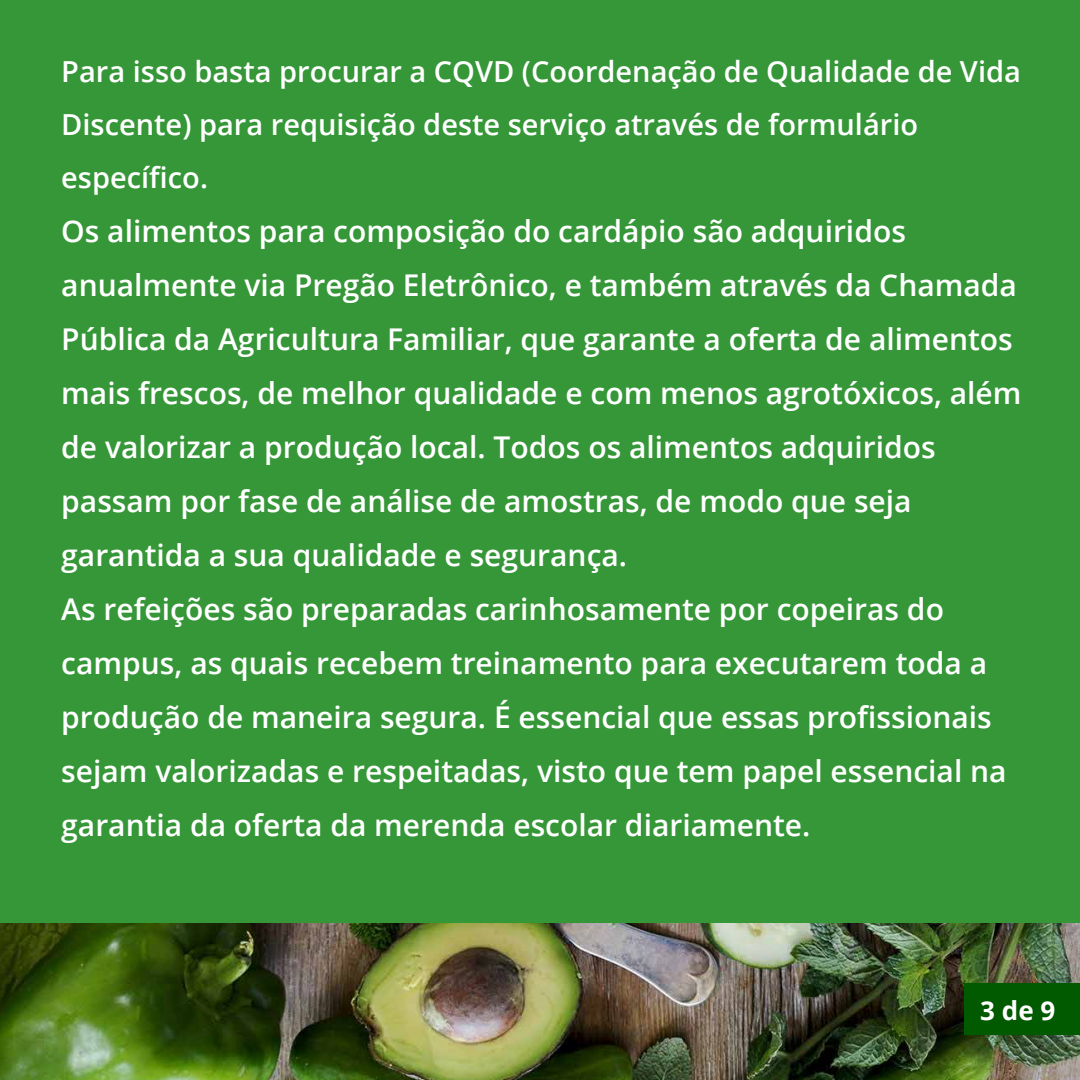
<style>
.page{position:relative;width:1080px;height:1080px;background:#fff}
.page>*{position:absolute;margin:0;border:0;box-sizing:border-box;transform-origin:0 0}
.t1{font:600 30px/54px "Open Sans";color:#fff}
.t2{font:600 29px/53px "Open Sans";color:#fff}
.t3{font:700 26px "Open Sans";color:#fff}
</style>
<div class="page">
<img style="left:0;top:923px;width:1080px;height:157px">
<div style="left:0;top:0;width:1080px;height:923px;background:#359737"></div>
<div style="left:964px;top:983px;width:116px;height:52px;background:#015900"></div>
<p class="t2" style="left:61px;top:45px;width:961px">Para isso basta procurar a CQVD (Coordenação de Qualidade de Vida<br>Discente) para requisição deste serviço através de formulário específico.</p>
<p class="t1" style="left:61px;top:204px;width:962px">Os alimentos para composição do cardápio são adquiridos anualmente via Pregão Eletrônico, e também através da Chamada Pública da Agricultura Familiar, que garante a oferta de alimentos mais frescos, de melhor qualidade e com menos agrotóxicos, além de valorizar a produção local. Todos os alimentos adquiridos passam por fase de análise de amostras, de modo que seja garantida a sua qualidade e segurança.<br>As refeições são preparadas carinhosamente por copeiras do campus, as quais recebem treinamento para executarem toda a produção de maneira segura. É essencial que essas profissionais sejam valorizadas e respeitadas, visto que tem papel essencial na garantia da oferta da merenda escolar diariamente.</p>
<p class="t3" style="left:980px;top:992px;width:77px">3 de 9</p>
</div>
